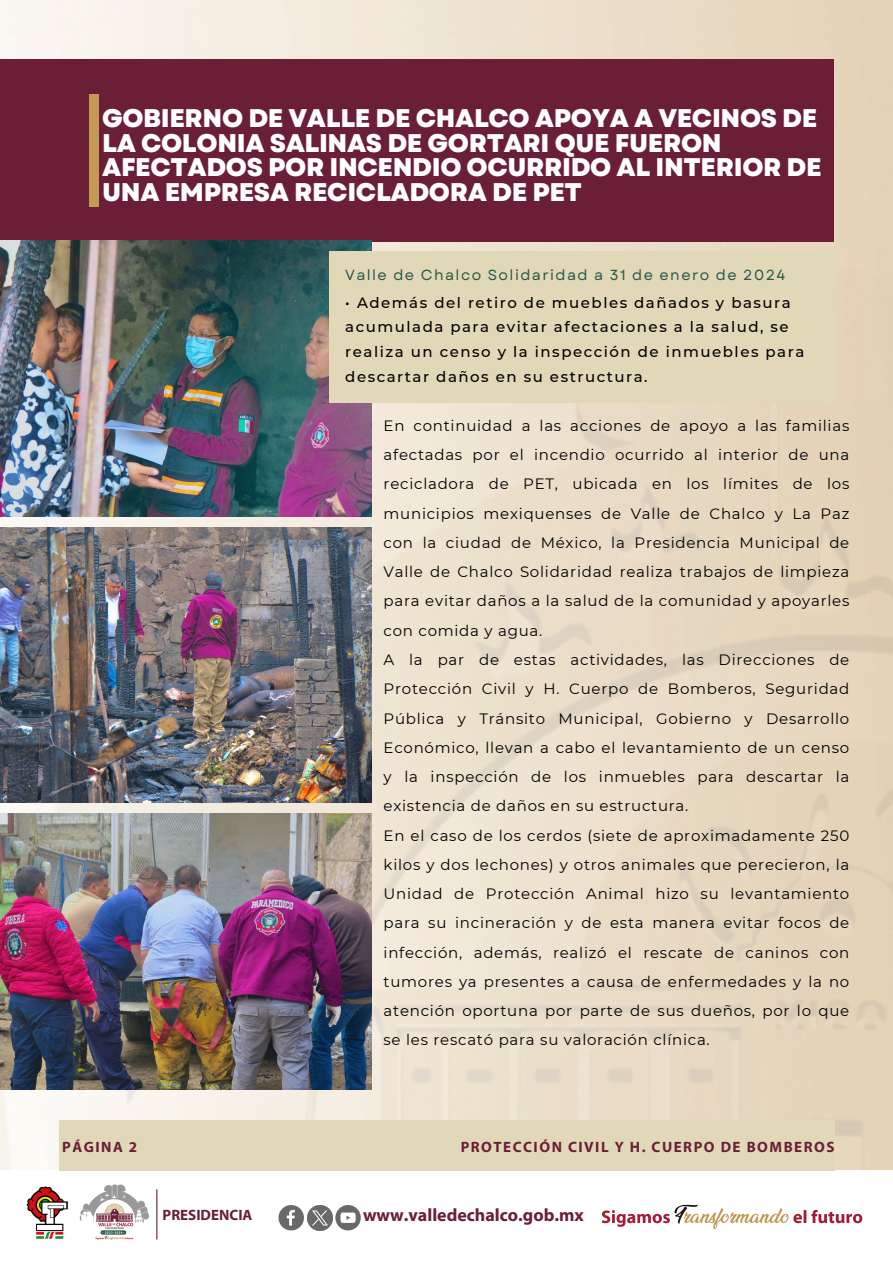
<style>
.page{position:relative;width:893px;height:1264px;background:#fff}
.page>*{position:absolute;margin:0;border:0;box-sizing:border-box;transform-origin:0 0}
.t1{font:800 25.5px/24.8px "Garet";letter-spacing:-.015em;color:#fff}
.t2{font:700 17.85px "Myriad Pro";color:#6b1f36}
.t3{font:15px/29.2px "Montserrat";letter-spacing:.05em;color:#000;text-align:justify}
.t4{font:500 15px/24.8px "Montserrat";letter-spacing:.1em;color:#000}
.t5{font:700 15px "Myriad Pro";letter-spacing:.1em;color:#6b1f36}
.t6{font:700 15px "Myriad Pro";color:#6b1f36}
.t7{font:14.55px "Garet";letter-spacing:.1em;color:#265749}
</style>
<div class="page">
<img style="left:0;top:0;width:892px;height:242px">
<img style="left:0;top:242px;width:892px;height:928px">
<div style="left:0;top:59px;width:834px;height:182px;background:#6b1f36"></div>
<div style="left:89px;top:94px;width:9px;height:113px;background:#c39956"></div>
<img style="left:27px;top:1186px;width:41px;height:53px">
<img style="left:79px;top:1184px;width:79px;height:57px">
<hr style="left:156px;top:1189px;width:1px;height:50px;background:#6b1f36">
<img style="left:601px;top:1204px;width:262px;height:25px">
<div style="left:59px;top:1119px;width:775px;height:51px;background:#e1d8b7"></div>
<img style="left:0;top:240px;width:371px;height:276px">
<img style="left:0;top:527px;width:371px;height:275px">
<img style="left:0;top:813px;width:371px;height:276px">
<div style="left:329px;top:251px;width:505px;height:151px;background:#e1d8b7"></div>
<svg style="left:278px;top:1205px;width:26px;height:25px"></svg>
<svg style="left:335px;top:1205px;width:26px;height:25px"></svg>
<img style="left:307px;top:1205px;width:26px;height:25px">
<p class="t1" style="left:102px;top:106px;width:721px">GOBIERNO DE VALLE DE CHALCO APOYA A VECINOS DE LA COLONIA SALINAS DE GORTARI QUE FUERON AFECTADOS POR INCENDIO OCURRIDO AL INTERIOR DE UNA EMPRESA RECICLADORA DE PET</p>
<p class="t7" style="left:345px;top:264px;width:441px">Valle de Chalco Solidaridad a 31 de enero de 2024</p>
<p class="t4" style="left:345px;top:290px;width:460px">• Además del retiro de muebles dañados y basura acumulada para evitar afectaciones a la salud, se realiza un censo y la inspección de inmuebles para descartar daños en su estructura.</p>
<h3 class="t3" style="left:383px;top:411px;width:467px">En continuidad a las acciones de apoyo a las familias afectadas por el incendio ocurrido al interior de una recicladora de PET, ubicada en los límites de los municipios mexiquenses de Valle de Chalco y La Paz con la ciudad de México, la Presidencia Municipal de Valle de Chalco Solidaridad realiza trabajos de limpieza para evitar daños a la salud de la comunidad y apoyarles con comida y agua.</h3>
<p class="t3" style="left:383px;top:645px;width:467px">A la par de estas actividades, las Direcciones de Protección Civil y H. Cuerpo de Bomberos, Seguridad Pública y Tránsito Municipal, Gobierno y Desarrollo Económico, llevan a cabo el levantamiento de un censo y la inspección de los inmuebles para descartar la existencia de daños en su estructura.</p>
<p class="t3" style="left:383px;top:820px;width:467px">En el caso de los cerdos (siete de aproximadamente 250 kilos y dos lechones) y otros animales que perecieron, la Unidad de Protección Animal hizo su levantamiento para su incineración y de esta manera evitar focos de infección, además, realizó el rescate de caninos con tumores ya presentes a causa de enfermedades y la no atención oportuna por parte de sus dueños, por lo que se les rescató para su valoración clínica.</p>
<h3 class="t5" style="left:62px;top:1140px;width:77px">PÁGINA 2</h3>
<p class="t5" style="left:460px;top:1140px;width:375px">PROTECCIÓN CIVIL Y H. CUERPO DE BOMBEROS</p>
<p class="t6" style="left:163px;top:1209px;width:91px">PRESIDENCIA</p>
<p class="t2" style="left:363px;top:1207px;width:222px">www.valledechalco.gob.mx</p>
</div>
